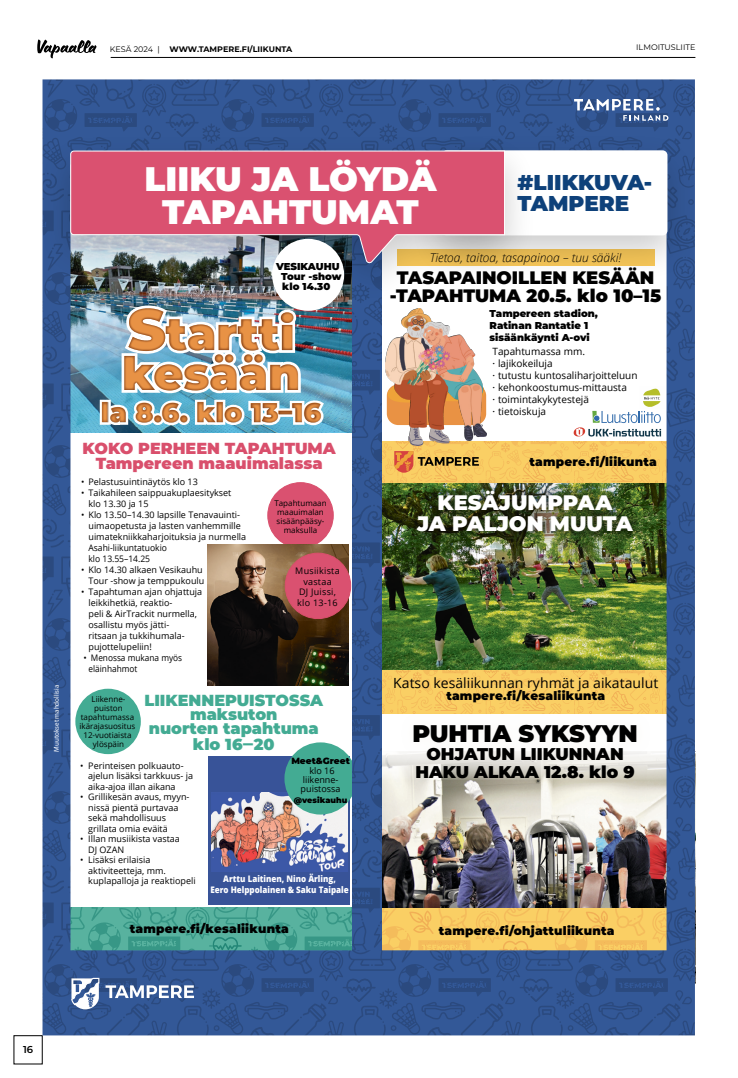
<style>
.page{position:relative;width:738px;height:1078px;background:#fff}
.page>*{position:absolute;margin:0;border:0;box-sizing:border-box;transform-origin:0 0}
.t1{font:900 45.8px/39.8px "Montserrat";color:#e89245}
.t2{font:900 34px/32.9px "Montserrat";color:#fff;text-align:center}
.t3{font:900 27.1px "Montserrat";color:#e89245}
.t4{font:900 24px "Montserrat";letter-spacing:-.005em;color:#000}
.t5{font:900 21.4px/20.9px "Montserrat";color:#0e417a}
.t6{font:900 21px/21px "Montserrat";color:#fff;text-align:center}
.t7{font:900 18px/18px "Montserrat";color:#000;text-align:center}
.t8{font:900 17px/18px "Montserrat";color:#000;text-align:center}
.t9{font:900 16px/14px "Montserrat";color:#43ab93;text-align:center}
.t10{font:900 16px/15px "Montserrat";color:#d94f6c;text-align:center}
.t11{font:14px "Open Sans";color:#000}
.t12{font:900 12px "Montserrat";letter-spacing:.02em;color:#000}
.t13{font:italic 300 12px "Open Sans";color:#000}
.t14{font:10px "Open Sans";color:#000}
.t15{font:900 10px/12px "Montserrat";color:#000}
.t16{font:600 10px "Montserrat";color:#000}
.t17{font:9px/11px "Open Sans";color:#000}
.t18{font:800 9px/10.8px "Open Sans";color:#fff;text-align:center;scale:.89 1}
.t19{font:9px/10.5px "Open Sans";letter-spacing:.03em;color:#000;text-align:center}
.t20{font:900 9px/10px "Montserrat";color:#000;text-align:center}
.t21{font:8px/9px "Open Sans";color:#000;text-align:center}
.t22{font:700 8px "Montserrat";color:#000}
.t23{font:8px "Montserrat";color:#000}
.t24{font:900 8px "Montserrat";color:#000}
.t25{font:7px "Myriad Pro";color:#fff}
.s1{font-size:58.3px}
.s2{font-family:"Open Sans";font-weight:400}
.s3{font-family:"Montserrat";font-size:9px}
</style>
<div class="page">
<svg style="left:37px;top:39px;width:59px;height:19px"></svg>
<hr style="left:111px;top:57px;width:583px;height:1px;background:#000">
<svg style="left:13px;top:1035px;width:30px;height:29px"></svg>
<img style="left:42px;top:79px;width:652px;height:956px">
<svg style="left:573px;top:99px;width:95px;height:22px;background:#647eaa"></svg>
<svg style="left:71px;top:977px;width:123px;height:32px"></svg>
<img style="left:547px;top:122px;width:147px;height:170px">
<div style="left:442px;top:151px;width:224px;height:83px;background:#fff;border-radius:4px"></div>
<div style="left:441px;top:150px;width:226px;height:85px;border:2px solid #fff;border-radius:4px"></div>
<img style="left:42px;top:122px;width:505px;height:198px">
<svg style="left:70px;top:150px;width:435px;height:115px;background:#cd687e"></svg>
<div style="left:75px;top:688px;width:66px;height:66px;background:#43ab93;border-radius:50%"></div>
<div style="left:272px;top:239px;width:72px;height:72px;background:#fff;border-radius:50%"></div>
<p class="t23" style="left:110px;top:43px;width:51px">KESÄ 2024 |</p>
<p class="t23" style="left:635px;top:42px;width:61px">ILMOITUSLIITE</p>
<p class="t22" style="left:169px;top:43px;width:124px">WWW.TAMPERE.FI/LIIKUNTA</p>
<p class="t25" style="left:52px;top:751px;width:68px;rotate:-90deg">Muutokset mahdollisia</p>
<p class="t2" style="left:144px;top:160px;width:293px">LIIKU JA LÖYDÄ<br>TAPAHTUMAT</p>
<p class="t5" style="left:517px;top:170px;width:136px">#LIIKKUVA-<br>TAMPERE</p>
<p class="t15" style="left:276px;top:261px;width:67px;line-height:10px;text-align:center">VESIKAUHU<br>Tour -show klo 14.30</p>
<p class="t1" style="left:122px;top:311px;width:179px"><span class="s1">S</span>tartti kesään</p>
<p class="t3" style="left:101px;top:392px;width:222px">la 8.6. klo 13–16</p>
<p class="t10" style="left:83px;top:439px;width:254px">KOKO PERHEEN TAPAHTUMA<br>Tampereen maauimalassa</p>
<p class="t17" style="left:81px;top:476px;width:118px">• Pelastusuintinäytös klo 13</p>
<p class="t17" style="left:88px;top:487px;width:144px;text-indent:-7px">• Taikahileen saippuakuplaesitykset klo 13.30 ja 15</p>
<p class="t17" style="left:88px;top:509px;width:159px;text-indent:-7px">• Klo 13.50–14.30 lapsille Tenavauinti&shy;uimaopetusta ja lasten vanhemmille uimatekniikkaharjoituksia ja nurmella<br>Asahi-liikuntatuokio<br>klo 13.55–14.25</p>
<p class="t17" style="left:81px;top:564px;width:124px;text-align:right">• Klo 14.30 alkaen Vesikauhu<br>Tour -show ja temppukoulu</p>
<p class="t17" style="left:88px;top:586px;width:115px;text-indent:-7px">• Tapahtuman ajan ohjattuja leikkihetkiä, reaktio-<br>peli &amp; AirTrackit nurmella, osallistu myös jätti-<br>ritsaan ja tukkihumala&shy;pujottelupeliin!</p>
<p class="t17" style="left:88px;top:652px;width:95px;text-indent:-5px">• Menossa mukana myös eläinhahmot</p>
<p class="t21" style="left:274px;top:498px;width:54px">Tapahtumaan maauimalan sisäänpääsy&shy;maksulla</p>
<p class="t19" style="left:295px;top:565px;width:46px">Musiikista vastaa<br>DJ Juissi, klo 13-16</p>
<p class="t21" style="left:79px;top:693px;width:57px">Liikenne&shy;puiston tapahtumassa ikärajasuositus<br>12-vuotiaista ylöspäin</p>
<p class="t9" style="left:144px;top:692px;width:180px">LIIKENNEPUISTOSSA maksuton<br>nuorten tapahtuma</p>
<p class="t9" style="left:193px;top:736px;width:83px">klo 16‒20</p>
<p class="t17" style="left:88px;top:759px;width:106px;line-height:10.5px;text-indent:-8px">• Perinteisen polkuauto&shy;ajelun lisäksi tarkkuus- ja aika-ajoa illan aikana</p>
<p class="t17" style="left:88px;top:791px;width:103px;line-height:10.5px;text-indent:-8px">• Grillikesän avaus, myyn&shy;nissä pientä purtavaa sekä mahdollisuus grillata omia eväitä</p>
<p class="t17" style="left:88px;top:833px;width:93px;line-height:10.5px;text-indent:-8px">• Illan musiikista vastaa<br>DJ OZAN</p>
<p class="t17" style="left:88px;top:854px;width:109px;line-height:10.5px;text-indent:-8px">• Lisäksi erilaisia aktiviteetteja, mm. kuplapalloja ja reaktiopeli</p>
<p class="t20" style="left:291px;top:755px;width:60px">Meet&amp;Greet <span class="s2">klo 16</span></p>
<p class="t17" style="left:300px;top:775px;width:41px;line-height:9px">liikenne&shy;puistossa</p>
<p class="t24" style="left:294px;top:794px;width:55px">@vesikauhu</p>
<p class="t18" style="left:210px;top:873px;width:157px">Arttu Laitinen, Nino Ärling,<br>Eero Helppolainen &amp; Saku Taipale</p>
<p class="t12" style="left:130px;top:919px;width:160px">tampere.fi/kesaliikunta</p>
<p class="t13" style="left:429px;top:249px;width:193px">Tietoa, taitoa, tasapainoa – tuu sääki!</p>
<p class="t7" style="left:389px;top:267px;width:272px">TASAPAINOILLEN KESÄÄN -TAPAHTUMA 20.5. klo 10–15</p>
<p class="t15" style="left:489px;top:307px;width:110px">Tampereen stadion,<br>Ratinan Rantatie 1 sisäänkäynti A-ovi</p>
<p class="t14" style="left:492px;top:344px;width:94px">Tapahtumassa mm.</p>
<p class="t14" style="left:492px;top:356px;width:62px"><span class="s3">•</span> lajikokeiluja</p>
<p class="t14" style="left:492px;top:368px;width:146px"><span class="s3">•</span> tutustu kuntosaliharjoitteluun</p>
<p class="t14" style="left:492px;top:380px;width:136px"><span class="s3">•</span> kehonkoostumus-mittausta</p>
<p class="t14" style="left:492px;top:392px;width:98px"><span class="s3">•</span> toimintakykytestejä</p>
<p class="t14" style="left:492px;top:404px;width:55px"><span class="s3">•</span> tietoiskuja</p>
<p class="t12" style="left:529px;top:452px;width:129px">tampere.fi/liikunta</p>
<p class="t6" style="left:417px;top:491px;width:217px">KESÄJUMPPAA<br>JA PALJON MUUTA</p>
<p class="t11" style="left:393px;top:673px;width:266px">Katso kesäliikunnan ryhmät ja aikataulut</p>
<p class="t12" style="left:446px;top:686px;width:160px">tampere.fi/kesaliikunta</p>
<p class="t4" style="left:412px;top:715px;width:227px">PUHTIA SYKSYYN</p>
<p class="t8" style="left:415px;top:743px;width:220px">OHJATUN LIIKUNNAN<br>HAKU ALKAA 12.8. klo 9</p>
<p class="t12" style="left:438px;top:921px;width:177px">tampere.fi/ohjattuliikunta</p>
<p class="t16" style="left:23px;top:1042px;width:12px">16</p>
</div>
